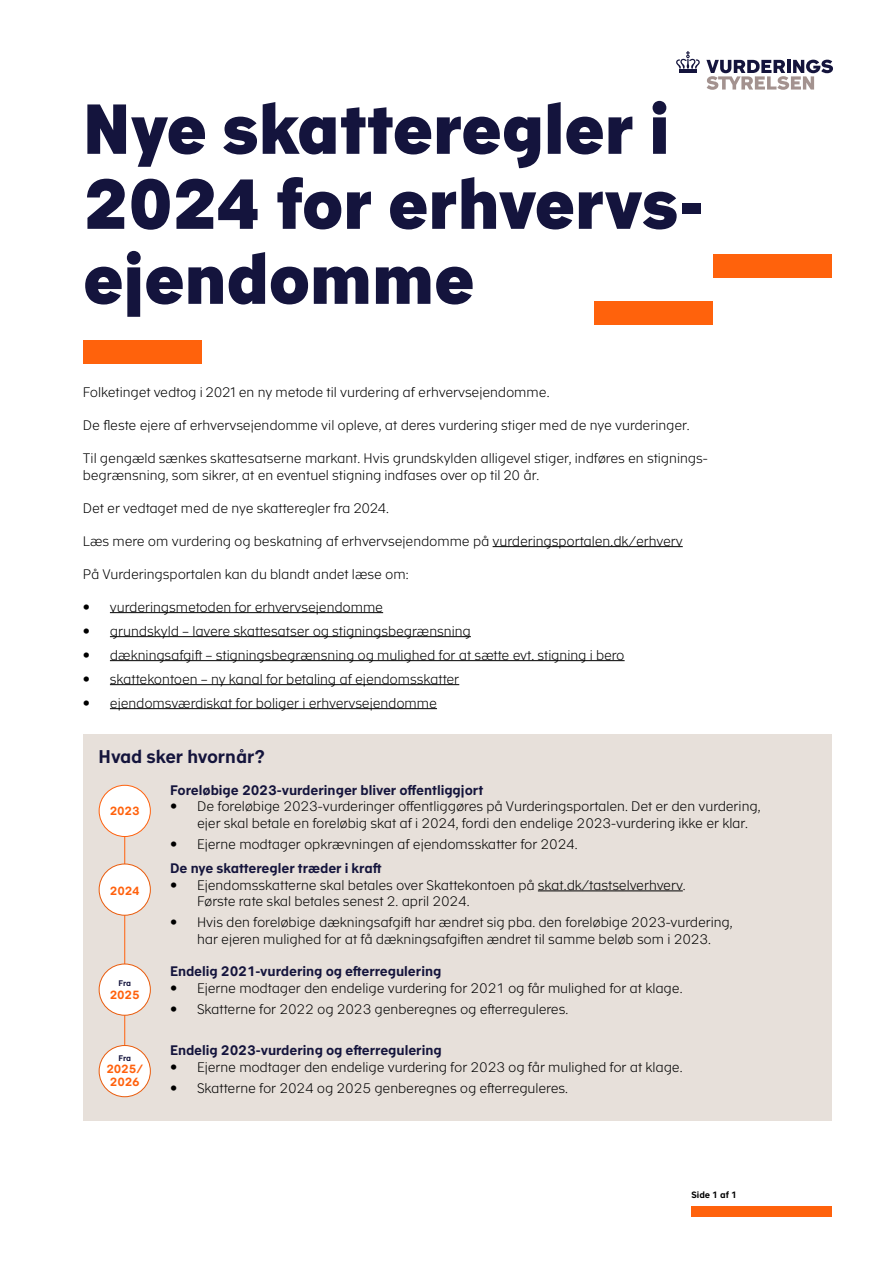
<style>
.page{position:relative;width:893px;height:1263px;background:#fff}
.page>*{position:absolute;margin:0;border:0;box-sizing:border-box;transform-origin:0 0}
.t1{font:900 69px/75px "Academy Sans Office";letter-spacing:-.005em;color:#14143d}
.t2{font:700 18px "Academy Sans Office";letter-spacing:-.005em;color:#14143c}
.Brødtekst__Light_9_pt_11pt{font:300 13.5px/16.5px "Academy Sans Office";letter-spacing:-.01em;color:#000}
.t3{font:700 13.5px "Academy Sans Office";letter-spacing:-.005em;color:#14143c}
.t4{font:700 11.7px/12.6px "Academy Sans Office";letter-spacing:-.005em;color:#ff610d}
.t5{font:700 11.7px "Academy Sans Office";color:#ff620c}
.t6{font:700 9px "Academy Sans";color:#000}
.t7{font:700 7.95px "Academy Sans Office";letter-spacing:-.015em;color:#14143d}
</style>
<div class="page">
<div style="left:691px;top:1206px;width:141px;height:11px;background:#ff620c"></div>
<svg style="left:706px;top:60px;width:127px;height:30px"></svg>
<svg style="left:676px;top:51px;width:24px;height:22px"></svg>
<div style="left:84px;top:733px;width:748px;height:387px;background:#e7e0da"></div>
<hr style="left:493px;top:546px;width:190px;height:1px;background:#000">
<hr style="left:110px;top:612px;width:273px;height:1px;background:#000">
<hr style="left:110px;top:636px;width:361px;height:1px;background:#000">
<hr style="left:110px;top:660px;width:515px;height:1px;background:#000">
<hr style="left:110px;top:684px;width:349px;height:1px;background:#000">
<hr style="left:110px;top:708px;width:327px;height:1px;background:#000">
<div style="left:713px;top:254px;width:119px;height:24px;background:#ff620c"></div>
<div style="left:83px;top:340px;width:119px;height:24px;background:#ff620c"></div>
<div style="left:594px;top:301px;width:119px;height:24px;background:#ff620c"></div>
<hr style="left:538px;top:890px;width:145px;height:1px;background:#000">
<hr style="left:124px;top:814px;width:1px;height:240px;background:#ff610d">
<div style="left:99px;top:785px;width:51px;height:51px;background:#fff;border-radius:50%"></div>
<div style="left:99px;top:785px;width:52px;height:52px;border:1px solid #ff610d;border-radius:50%"></div>
<div style="left:99px;top:1045px;width:51px;height:52px;background:#fff;border-radius:50%"></div>
<div style="left:99px;top:1045px;width:52px;height:52px;border:1px solid #ea5b0b;border-radius:50%"></div>
<div style="left:99px;top:864px;width:51px;height:51px;background:#fff;border-radius:50%"></div>
<div style="left:99px;top:864px;width:52px;height:51px;border:1px solid #ea5b0b;border-radius:50%"></div>
<div style="left:99px;top:964px;width:51px;height:51px;background:#fff;border-radius:50%"></div>
<div style="left:99px;top:964px;width:52px;height:51px;border:1px solid #ea5b0b;border-radius:50%"></div>
<p class="t1" style="left:83px;top:87px;width:622px">Nye skatteregler i<br>2024 for erhvervs&shy;ejendomme</p>
<p class="Brødtekst__Light_9_pt_11pt" style="left:83px;top:383px;width:468px">Folketinget vedtog i 2021 en ny metode til vurdering af erhvervsejendomme.</p>
<p class="Brødtekst__Light_9_pt_11pt" style="left:83px;top:416px;width:608px">De fleste ejere af erhvervsejendomme vil opleve, at deres vurdering stiger med de nye vurderinger.</p>
<p class="Brødtekst__Light_9_pt_11pt" style="left:83px;top:449px;width:626px">Til gengæld sænkes skattesatserne markant. Hvis grundskylden alligevel stiger, indføres en stignings&shy;begrænsning, som sikrer, at en eventuel stigning indfases over op til 20 år.</p>
<p class="Brødtekst__Light_9_pt_11pt" style="left:83px;top:499px;width:308px">Det er vedtaget med de nye skatteregler fra 2024.</p>
<p class="Brødtekst__Light_9_pt_11pt" style="left:83px;top:532px;width:601px">Læs mere om vurdering og beskatning af erhvervsejendomme på vurderingsportalen.dk/erhverv</p>
<p class="Brødtekst__Light_9_pt_11pt" style="left:83px;top:565px;width:327px">På Vurderingsportalen kan du blandt andet læse om:</p>
<p class="Brødtekst__Light_9_pt_11pt" style="left:83px;top:598px;width:302px">• vurderingsmetoden for erhvervsejendomme</p>
<p class="Brødtekst__Light_9_pt_11pt" style="left:83px;top:622px;width:389px">• grundskyld – lavere skattesatser og stigningsbegrænsning</p>
<p class="Brødtekst__Light_9_pt_11pt" style="left:83px;top:646px;width:543px">• dækningsafgift – stigningsbegrænsning og mulighed for at sætte evt. stigning i bero</p>
<p class="Brødtekst__Light_9_pt_11pt" style="left:83px;top:670px;width:378px">• skattekontoen – ny kanal for betaling af ejendomsskatter</p>
<p class="Brødtekst__Light_9_pt_11pt" style="left:83px;top:694px;width:356px">• ejendomsværdiskat for boliger i erhvervsejendomme</p>
<p class="t2" style="left:99px;top:743px;width:168px">Hvad sker hvornår?</p>
<p class="t5" style="left:110px;top:802px;width:32px">2023</p>
<p class="t4" style="left:110px;top:884px;width:31px">2024</p>
<p class="t7" style="left:118px;top:978px;width:14px">Fra</p>
<p class="t4" style="left:110px;top:988px;width:32px">2025</p>
<p class="t7" style="left:118px;top:1052px;width:14px">Fra</p>
<p class="t4" style="left:106px;top:1062px;width:38px">2025/<br>2026</p>
<p class="t3" style="left:170px;top:780px;width:315px">Foreløbige 2023-vurderinger bliver offentliggjort</p>
<p class="Brødtekst__Light_9_pt_11pt" style="left:197px;top:797px;width:565px;text-indent:-27px">• De foreløbige 2023-vurderinger offentliggøres på Vurderingsportalen. Det er den vurdering, ejer skal betale en foreløbig skat af i 2024, fordi den endelige 2023-vurdering ikke er klar.</p>
<p class="Brødtekst__Light_9_pt_11pt" style="left:170px;top:835px;width:409px">• Ejerne modtager opkrævningen af ejendomsskatter for 2024.</p>
<p class="t3" style="left:170px;top:859px;width:213px">De nye skatteregler træder i kraft</p>
<p class="Brødtekst__Light_9_pt_11pt" style="left:197px;top:876px;width:490px;text-indent:-27px">• Ejendomsskatterne skal betales over Skattekontoen på skat.dk/tastselverhverv.<br>Første rate skal betales senest 2. april 2024.</p>
<p class="Brødtekst__Light_9_pt_11pt" style="left:170px;top:913px;width:564px;text-align:center">• Hvis den foreløbige dækningsafgift har ændret sig pba. den foreløbige 2023-vurdering, har ejeren mulighed for at få dækningsafgiften ændret til samme beløb som i 2023.</p>
<p class="t3" style="left:170px;top:961px;width:273px">Endelig 2021-vurdering og efterregulering</p>
<p class="Brødtekst__Light_9_pt_11pt" style="left:170px;top:979px;width:514px">• Ejerne modtager den endelige vurdering for 2021 og får mulighed for at klage.</p>
<p class="Brødtekst__Light_9_pt_11pt" style="left:170px;top:1000px;width:400px">• Skatterne for 2022 og 2023 genberegnes og efterreguleres.</p>
<p class="t3" style="left:170px;top:1040px;width:273px">Endelig 2023-vurdering og efterregulering</p>
<p class="Brødtekst__Light_9_pt_11pt" style="left:170px;top:1058px;width:514px">• Ejerne modtager den endelige vurdering for 2023 og får mulighed for at klage.</p>
<p class="Brødtekst__Light_9_pt_11pt" style="left:170px;top:1079px;width:399px">• Skatterne for 2024 og 2025 genberegnes og efterreguleres.</p>
<p class="t6" style="left:692px;top:1188px;width:47px">Side 1 af 1</p>
</div>
